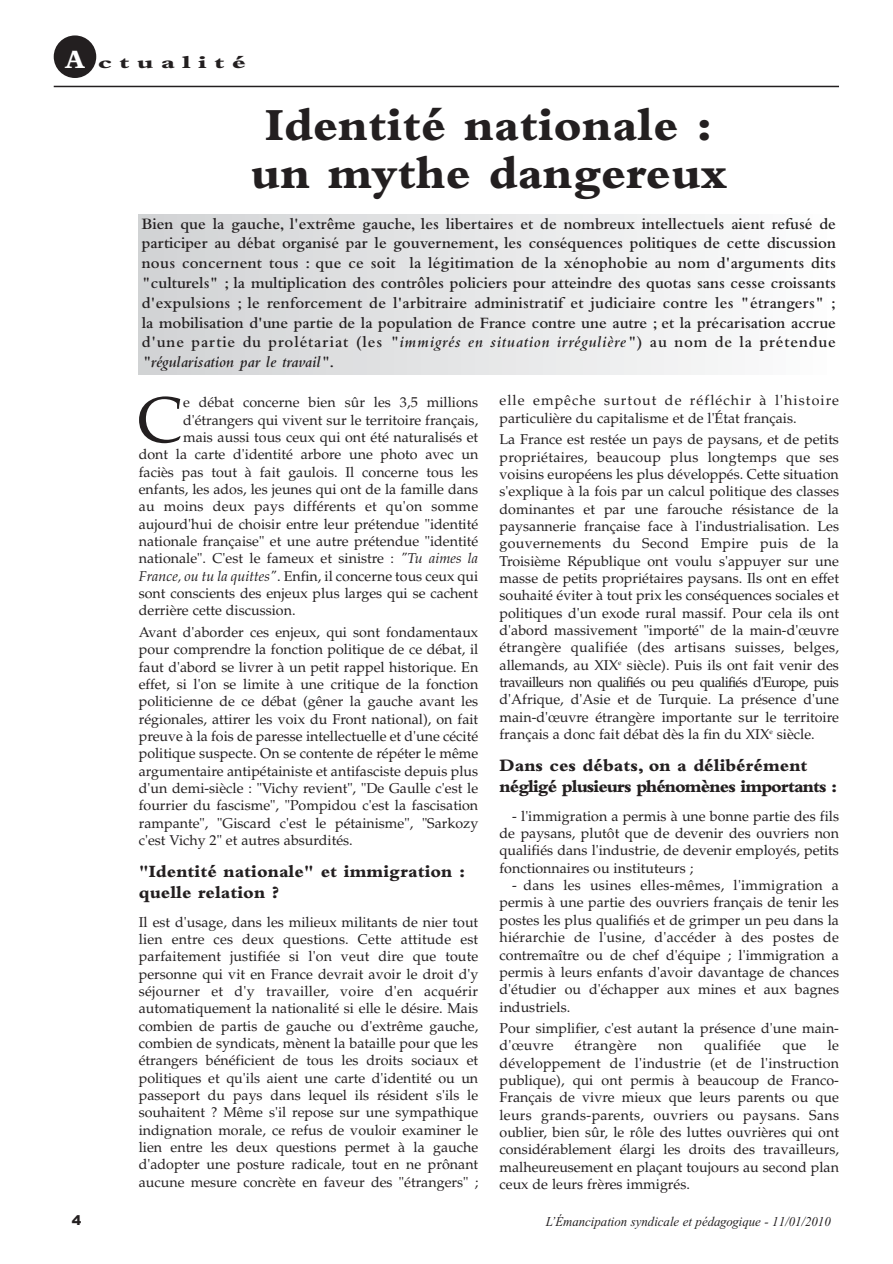
<style>
.page{position:relative;width:893px;height:1264px;background:#fff}
.page>*{position:absolute;margin:0;border:0;box-sizing:border-box;transform-origin:0 0}
.t1{font:64.2px "Palatino";color:#231f20}
.t2{font:800 48px/48px "Bembo";color:#231f20;text-align:center}
.t3{font:800 18px/21.6px "Bembo";letter-spacing:-.055em;color:#231f20}
.t4{font:800 18px/21.6px "Bembo";color:#231f20}
.t5{font:800 18px "Bembo";letter-spacing:.265em;color:#231f20;scale:1.5 1}
.t6{font:600 16.5px/19.8px "Bembo";letter-spacing:.05em;color:#231f20;text-align:justify}
.t7{font:14.25px/17.4px "Palatino";color:#231f20;text-align:justify}
.t8{font:14.25px "Palatino";letter-spacing:.02em;color:#231f20}
.t9{font:italic 13.5px "Times New Roman";color:#231f20;scale:.95 1}
.t10{font:900 13.5px "Arial";color:#231f20;scale:1.05 1}
.s1{font-size:27px;color:#fff}
.s2{font-style:italic}
</style>
<div class="page">
<hr style="left:54px;top:86px;width:785px;height:1px;background:#231f20">
<div style="left:54px;top:35px;width:42px;height:43px;background:#231f20;border-radius:50%"></div>
<div style="left:164px;top:214px;width:675px;height:160px;background:#d3d4d6"></div>
<div style="left:232px;top:214px;width:607px;height:160px;background:#d7d8da"></div>
<div style="left:299px;top:214px;width:540px;height:160px;background:#dbdcde"></div>
<div style="left:367px;top:214px;width:472px;height:160px;background:#dfe0e1"></div>
<div style="left:421px;top:214px;width:418px;height:160px;background:#e3e4e5"></div>
<div style="left:489px;top:214px;width:350px;height:160px;background:#e7e8e8"></div>
<div style="left:543px;top:214px;width:296px;height:160px;background:#eaebec"></div>
<div style="left:610px;top:214px;width:229px;height:160px;background:#eeeff0"></div>
<div style="left:664px;top:214px;width:175px;height:160px;background:#f2f2f3"></div>
<div style="left:718px;top:214px;width:121px;height:160px;background:#f5f6f6"></div>
<div style="left:773px;top:214px;width:66px;height:160px;background:#f9f9fa"></div>
<div style="left:813px;top:214px;width:26px;height:160px;background:#fdfdfd"></div>
<p class="t5" style="left:65px;top:56px;width:122px"><span class="s1">A</span> ctualité</p>
<h2 class="t2" style="left:250px;top:105px;width:478px">Identité nationale : un mythe dangereux</h2>
<p class="t6" style="left:142px;top:215px;width:695px">Bien que la gauche, l'extrême gauche, les libertaires et de nombreux intellectuels aient refusé de participer au débat organisé par le gouvernement, les conséquences politiques de cette discussion nous concernent tous : que ce soit la légitimation de la xénophobie au nom d'arguments dits "culturels" ; la multiplication des contrôles policiers pour atteindre des quotas sans cesse croissants d'expulsions ; le renforcement de l'arbitraire administratif et judiciaire contre les "étrangers" ; la mobilisation d'une partie de la population de France contre une autre ; et la précarisation accrue d'une partie du prolétariat (les <span class="s2">"immigrés en situation irrégulière"</span>) au nom de la prétendue <span class="s2">"régularisation par le travail"</span>.</p>
<h1 class="t1" style="left:138px;top:395px;width:47px">C</h1>
<p class="t7" style="left:183px;top:395px;width:297px">e débat concerne bien sûr les 3,5 millions</p>
<p class="t7" style="left:499px;top:393px;width:341px">elle empêche surtout de réfléchir à l'histoire particulière du capitalisme et de l'État français.</p>
<p class="t7" style="left:499px;top:432px;width:341px">La France est restée un pays de paysans, et de petits propriétaires, beaucoup plus longtemps que ses voisins européens les plus développés. Cette situation s'explique à la fois par un calcul politique des classes dominantes et par une farouche résistance de la paysannerie française face à l'industrialisation. Les gouvernements du Second Empire puis de la Troisième République ont voulu s'appuyer sur une masse de petits propriétaires paysans. Ils ont en effet souhaité éviter à tout prix les conséquences sociales et politiques d'un exode rural massif. Pour cela ils ont d'abord massivement "importé" de la main-d'œuvre étrangère qualifiée (des artisans suisses, belges, allemands, au XIX<sup>e</sup> siècle). Puis ils ont fait venir des travailleurs non qualifiés ou peu qualifiés d'Europe, puis d'Afrique, d'Asie et de Turquie. La présence d'une main-d'œuvre étrangère importante sur le territoire français a donc fait débat dès la fin du XIX<sup>e</sup> siècle.</p>
<p class="t3" style="left:499px;top:756px;width:339px">Dans ces débats, on a délibérément négligé plusieurs phénomènes importants :</p>
<p class="t7" style="left:499px;top:809px;width:341px;text-indent:13px">- l'immigration a permis à une bonne partie des fils de paysans, plutôt que de devenir des ouvriers non qualifiés dans l'industrie, de devenir employés, petits fonctionnaires ou instituteurs ;</p>
<p class="t7" style="left:499px;top:878px;width:341px;text-indent:13px">- dans les usines elles-mêmes, l'immigration a permis à une partie des ouvriers français de tenir les postes les plus qualifiés et de grimper un peu dans la hiérarchie de l'usine, d'accéder à des postes de contremaître ou de chef d'équipe ; l'immigration a permis à leurs enfants d'avoir davantage de chances d'étudier ou d'échapper aux mines et aux bagnes industriels.</p>
<p class="t7" style="left:499px;top:1021px;width:341px">Pour simplifier, c'est autant la présence d'une main&shy;d'œuvre</p>
<p class="t7" style="left:183px;top:413px;width:297px">d'étrangers qui vivent sur le territoire français,</p>
<p class="t7" style="left:183px;top:430px;width:297px">mais aussi tous ceux qui ont été naturalisés et</p>
<p class="t7" style="left:139px;top:447px;width:341px">dont la carte d'identité arbore une photo avec un</p>
<p class="t7" style="left:139px;top:465px;width:341px">faciès pas tout à fait gaulois. Il concerne tous les</p>
<p class="t7" style="left:139px;top:482px;width:341px">enfants, les ados, les jeunes qui ont de la famille dans</p>
<p class="t7" style="left:139px;top:499px;width:341px">au moins deux pays différents et qu'on somme</p>
<p class="t7" style="left:139px;top:517px;width:341px">aujourd'hui de choisir entre leur prétendue "identité</p>
<p class="t7" style="left:139px;top:534px;width:341px">nationale française" et une autre prétendue "identité</p>
<p class="t7" style="left:139px;top:551px;width:341px">nationale". C'est le fameux et sinistre : <span class="s2">"Tu aimes la</span></p>
<p class="t7" style="left:139px;top:569px;width:341px"><span class="s2">France, ou tu la quittes"</span>. Enfin, il concerne tous ceux qui</p>
<p class="t7" style="left:139px;top:586px;width:341px">sont conscients des enjeux plus larges qui se cachent</p>
<p class="t7" style="left:139px;top:603px;width:158px">derrière cette discussion.</p>
<p class="t7" style="left:139px;top:625px;width:341px">Avant d'aborder ces enjeux, qui sont fondamentaux pour comprendre la fonction politique de ce débat, il faut d'abord se livrer à un petit rappel historique. En effet, si l'on se limite à une critique de la fonction politicienne de ce débat (gêner la gauche avant les régionales, attirer les voix du Front national), on fait preuve à la fois de paresse intellectuelle et d'une cécité politique suspecte. On se contente de répéter le même argumentaire antipétainiste et antifasciste depuis plus d'un demi-siècle : "Vichy revient", "De Gaulle c'est le fourrier du fascisme", "Pompidou c'est la fascisation rampante", "Giscard c'est le pétainisme", "Sarkozy c'est Vichy 2" et autres absurdités.</p>
<p class="t4" style="left:139px;top:862px;width:328px">"Identité nationale" et immigration : quelle relation ?</p>
<p class="t7" style="left:139px;top:915px;width:341px">Il est d'usage, dans les milieux militants de nier tout lien entre ces deux questions. Cette attitude est parfaitement justifiée si l'on veut dire que toute personne qui vit en France devrait avoir le droit d'y séjourner et d'y travailler, voire d'en acquérir automatiquement la nationalité si elle le désire. Mais combien de partis de gauche ou d'extrême gauche, combien de syndicats, mènent la bataille pour que les étrangers bénéficient de tous les droits sociaux et politiques et qu'ils aient une carte d'identité ou un passeport du pays dans lequel ils résident s'ils le souhaitent ? Même s'il repose sur une sympathique indignation morale, ce refus de vouloir examiner le lien entre les deux questions permet à la gauche d'adopter une posture radicale, tout en ne prônant aucune mesure concrète en faveur des "étrangers" ;</p>
<p class="t8" style="left:575px;top:1040px;width:63px">étrangère</p>
<p class="t7" style="left:658px;top:1038px;width:26px">non</p>
<p class="t8" style="left:704px;top:1040px;width:58px">qualifiée</p>
<p class="t7" style="left:782px;top:1038px;width:25px">que</p>
<p class="t7" style="left:499px;top:1038px;width:341px;text-indent:328px">le développement de l'industrie (et de l'instruction publique), qui ont permis à beaucoup de Franco-Français de vivre mieux que leurs parents ou que leurs grands-parents, ouvriers ou paysans. Sans oublier, bien sûr, le rôle des luttes ouvrières qui ont considérablement élargi les droits des travailleurs, malheureusement en plaçant toujours au second plan ceux de leurs frères immigrés.</p>
<p class="t10" style="left:72px;top:1215px;width:11px">4</p>
<p class="t9" style="left:545px;top:1216px;width:301px">L’Émancipation syndicale et pédagogique - 11/01/2010</p>
</div>
